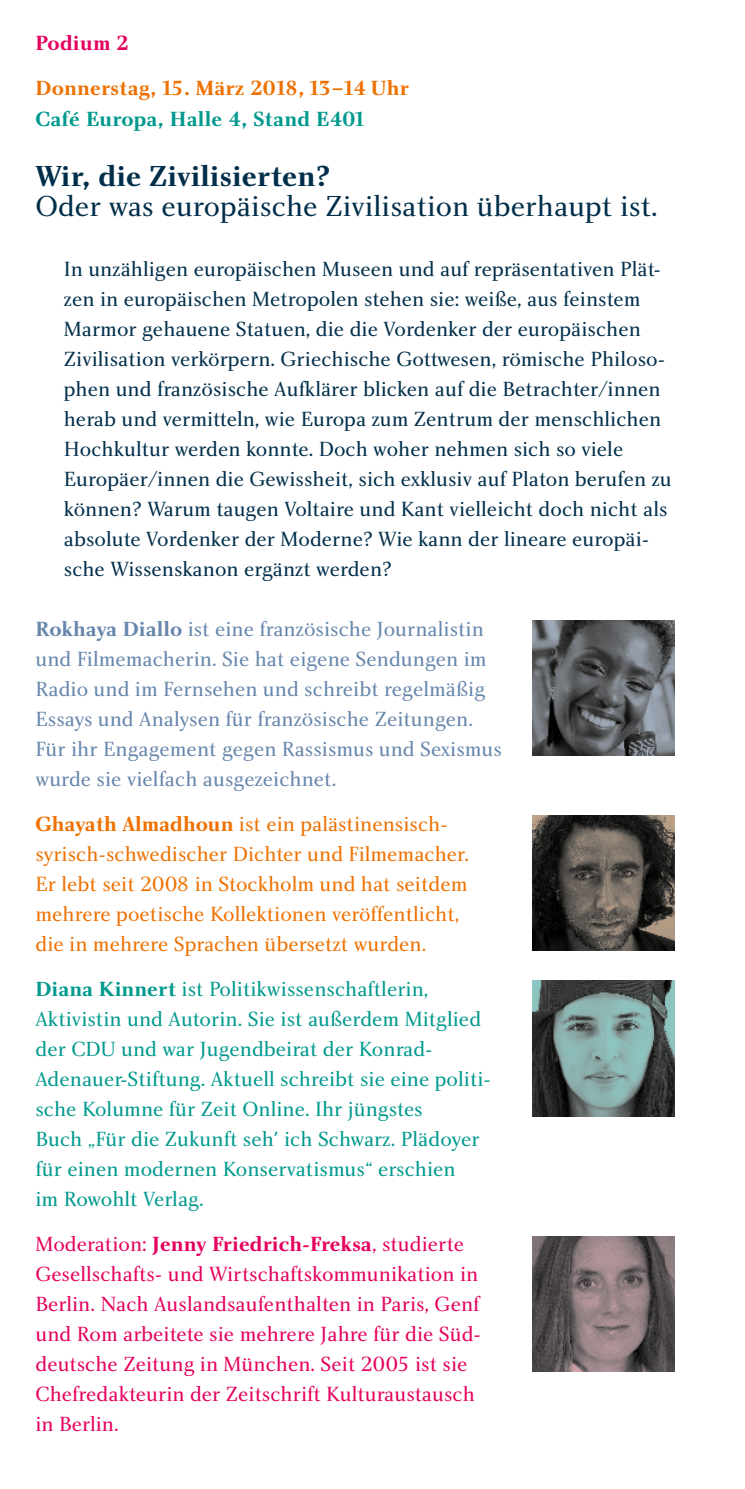
<style>
.page{position:relative;width:745px;height:1489px;background:#fff}
.page>*{position:absolute;margin:0;border:0;box-sizing:border-box;transform-origin:0 0}
.t1{font:30px "Charlotte Book Plain";color:#002e4a}
.t2{font:30px "Charlotte Bold Plain";color:#002e4a}
.t3{font:21.25px/30px "Charlotte Book Plain";color:#002e4a}
.t4{font:21.25px/30px "Charlotte Book Plain";color:#00998d}
.t5{font:21.25px/30px "Charlotte Book Plain";color:#e5005e}
.t6{font:21.25px/30px "Charlotte Book Plain";color:#6686ab}
.t7{font:21.25px/30px "Charlotte Book Plain";color:#ee7100}
.t8{font:21.25px "Charlotte Bold Plain";letter-spacing:.01em;color:#ee7100}
.t9{font:21.25px "Charlotte Bold Plain";letter-spacing:.01em;color:#00998d}
.t10{font:21.25px "Charlotte Bold Plain";letter-spacing:.01em;color:#e5005e}
.s1{font-family:"Charlotte Bold Plain"}
</style>
<div class="page">
<img style="left:532px;top:620px;width:141px;height:135px">
<img style="left:532px;top:815px;width:141px;height:135px">
<img style="left:532px;top:980px;width:141px;height:135px">
<img style="left:532px;top:1236px;width:141px;height:134px">
<p class="t10" style="left:35px;top:31px;width:95px">Podium 2</p>
<p class="t8" style="left:35px;top:76px;width:375px">Donnerstag, 15. März 2018, 13–14 Uhr</p>
<p class="t9" style="left:35px;top:106px;width:332px">Café Europa, Halle 4, Stand E401</p>
<h1 class="t2" style="left:35px;top:158px;width:296px">Wir, die Zivilisierten?</h1>
<h1 class="t1" style="left:35px;top:188px;width:623px">Oder was europäische Zivilisation überhaupt ist.</h1>
<p class="t3" style="left:64px;top:253px;width:609px">In unzähligen europäischen Museen und auf repräsentativen Plät&shy;zen in europäischen Metropolen stehen sie: weiße, aus feinstem Marmor gehauene Statuen, die die Vordenker der europäischen Zivilisation verkörpern. Griechische Gottwesen, römische Philoso&shy;phen und französische Aufklärer blicken auf die Betrachter/innen herab und vermitteln, wie Europa zum Zentrum der menschlichen Hochkultur werden konnte. Doch woher nehmen sich so viele Europäer/innen die Gewissheit, sich exklusiv auf Platon berufen zu können? Warum taugen Voltaire und Kant vielleicht doch nicht als absolute Vordenker der Moderne? Wie kann der lineare europäi&shy;sche Wissenskanon ergänzt werden?</p>
<p class="t6" style="left:35px;top:613px;width:467px"><span class="s1">Rokhaya Diallo</span> ist eine französische Journalistin und Filmemacherin. Sie hat eigene Sendungen im Radio und im Fernsehen und schreibt regelmäßig Essays und Analysen für französische Zeitungen.<br>Für ihr Engagement gegen Rassismus und Sexismus wurde sie vielfach ausgezeichnet.</p>
<p class="t7" style="left:35px;top:808px;width:435px"><span class="s1">Ghayath Almadhoun</span> ist ein palästinensisch&shy;syrisch-schwedischer Dichter und Filmemacher.<br>Er lebt seit 2008 in Stockholm und hat seitdem mehrere poetische Kollektionen veröffentlicht, die in mehrere Sprachen übersetzt wurden.</p>
<p class="t4" style="left:35px;top:973px;width:457px"><span class="s1">Diana Kinnert</span> ist Politikwissenschaftlerin, Aktivistin und Autorin. Sie ist außerdem Mitglied der CDU und war Jugendbeirat der Konrad-Adenauer-Stiftung. Aktuell schreibt sie eine politi&shy;sche Kolumne für Zeit Online. Ihr jüngstes<br>Buch „Für die Zukunft seh' ich Schwarz. Plädoyer für einen modernen Konservatismus“ erschien<br>im Rowohlt Verlag.</p>
<p class="t5" style="left:35px;top:1228px;width:447px">Moderation: <span class="s1">Jenny Friedrich-Freksa</span>, studierte Gesellschafts- und Wirtschaftskommunikation in Berlin. Nach Auslandsaufenthalten in Paris, Genf und Rom arbeitete sie mehrere Jahre für die Süd&shy;deutsche Zeitung in München. Seit 2005 ist sie Chefredakteurin der Zeitschrift Kulturaustausch in Berlin.</p>
</div>
